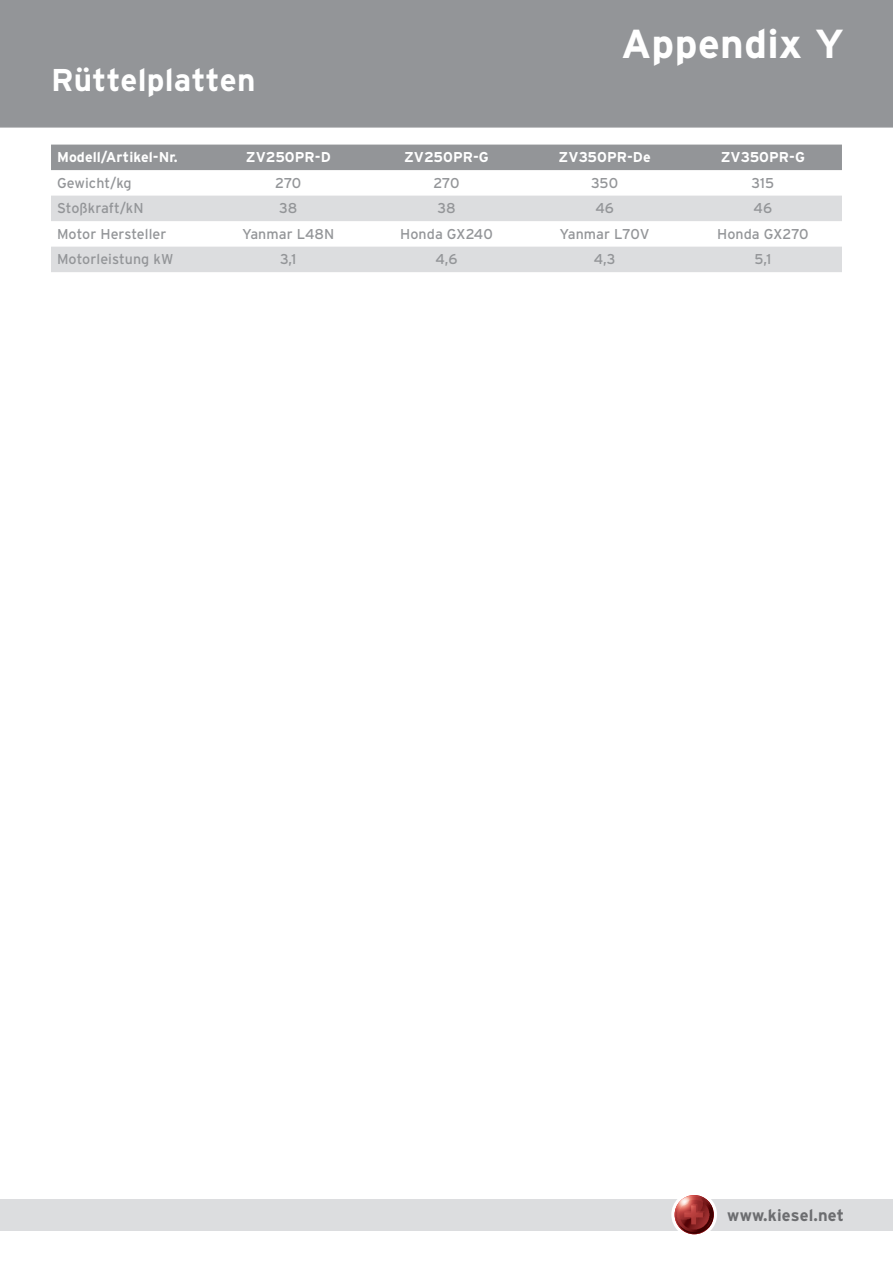
<style>
.page{position:relative;width:893px;height:1263px;background:#fff}
.page>*{position:absolute;margin:0;border:0;box-sizing:border-box;transform-origin:0 0}
.t1{font:700 40.5px "Interstate";letter-spacing:.01em;color:#fff}
.t2{font:700 31.5px "Interstate";letter-spacing:.01em;color:#fff}
.t3{font:700 16.5px "Interstate";letter-spacing:.01em;color:#6c6d70}
.t4{font:14.25px "Interstate";letter-spacing:.005em;color:#939598}
.t5{font:700 14.25px "Interstate";letter-spacing:.005em;color:#fff}
</style>
<div class="page">
<div style="left:0;top:0;width:893px;height:128px;background:#939598"></div>
<div style="left:0;top:1199px;width:893px;height:32px;background:#dcdddf"></div>
<svg style="left:671px;top:1192px;width:46px;height:45px"></svg>
<img style="left:675px;top:1195px;width:39px;height:39px;border-radius:20px">
<div style="left:51px;top:145px;width:791px;height:25px;background:#939598"></div>
<svg style="left:51px;top:196px;width:791px;height:76px;fill:#dcdddf"></svg>
<h2 class="t2" style="left:51px;top:63px;width:206px">Rüttelplatten</h2>
<h1 class="t1" style="left:621px;top:21px;width:225px">Appendix Y</h1>
<p class="t5" style="left:57px;top:149px;width:122px">Modell/Artikel-Nr.</p>
<p class="t5" style="left:246px;top:149px;width:86px">ZV250PR-D</p>
<p class="t5" style="left:404px;top:149px;width:86px">ZV250PR-G</p>
<p class="t5" style="left:559px;top:149px;width:94px">ZV350PR-De</p>
<p class="t5" style="left:721px;top:149px;width:86px">ZV350PR-G</p>
<p class="t4" style="left:57px;top:175px;width:76px">Gewicht/kg</p>
<p class="t4" style="left:275px;top:175px;width:27px">270</p>
<p class="t4" style="left:433px;top:175px;width:27px">270</p>
<p class="t4" style="left:591px;top:175px;width:28px">350</p>
<p class="t4" style="left:751px;top:175px;width:24px">315</p>
<p class="t4" style="left:57px;top:200px;width:88px">Stoßkraft/kN</p>
<p class="t4" style="left:279px;top:200px;width:20px">38</p>
<p class="t4" style="left:437px;top:200px;width:20px">38</p>
<p class="t4" style="left:595px;top:200px;width:20px">46</p>
<p class="t4" style="left:753px;top:200px;width:20px">46</p>
<p class="t4" style="left:57px;top:226px;width:111px">Motor Hersteller</p>
<p class="t4" style="left:242px;top:226px;width:94px">Yanmar L48N</p>
<p class="t4" style="left:400px;top:226px;width:94px">Honda GX240</p>
<p class="t4" style="left:560px;top:226px;width:92px">Yanmar L70V</p>
<p class="t4" style="left:717px;top:226px;width:93px">Honda GX270</p>
<p class="t4" style="left:57px;top:251px;width:118px">Motorleistung kW</p>
<p class="t4" style="left:280px;top:251px;width:18px">3,1</p>
<p class="t4" style="left:435px;top:251px;width:24px">4,6</p>
<p class="t4" style="left:594px;top:251px;width:23px">4,3</p>
<p class="t4" style="left:754px;top:251px;width:18px">5,1</p>
<p class="t3" style="left:727px;top:1206px;width:118px">www.kiesel.net</p>
</div>
